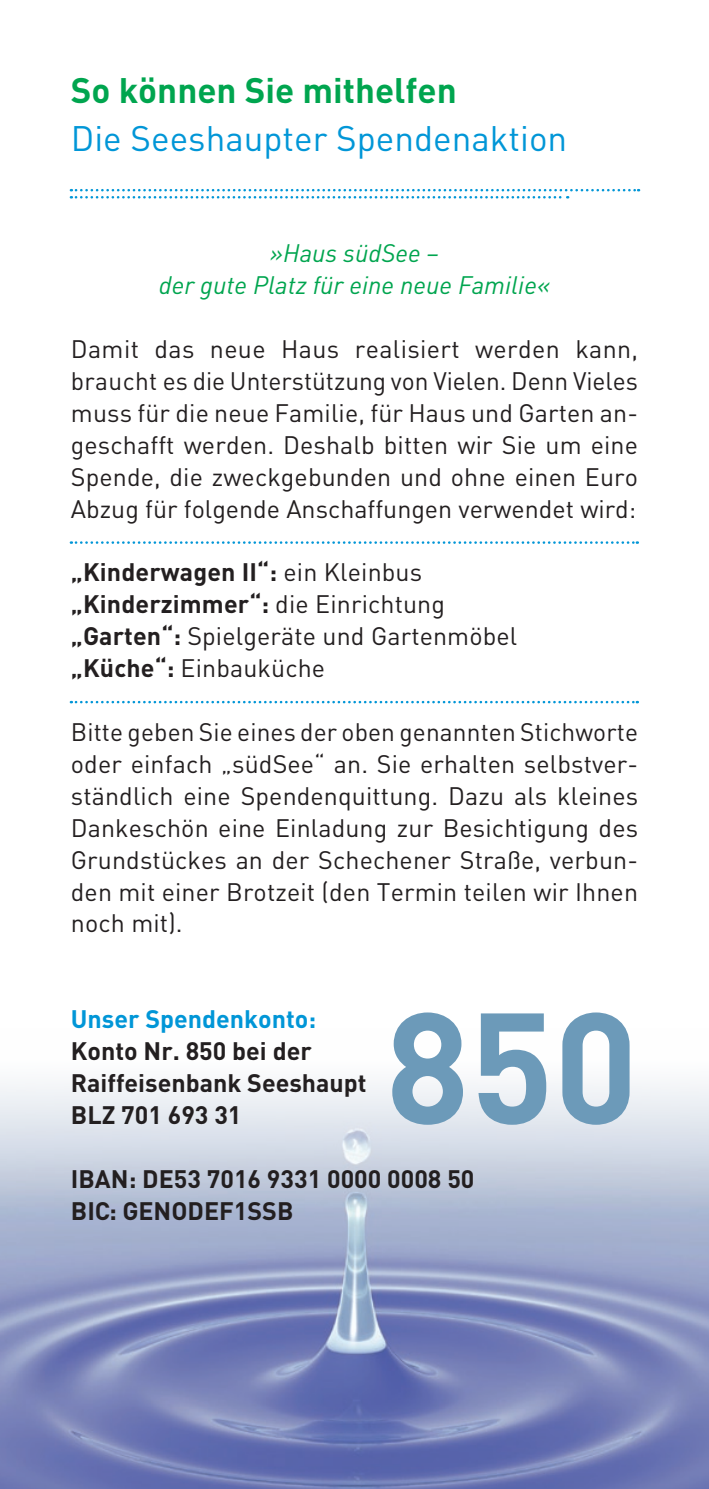
<style>
.page{position:relative;width:709px;height:1489px;background:#fff}
.page>*{position:absolute;margin:0;border:0;box-sizing:border-box;transform-origin:0 0}
.t1{font:700 155px "DIN";color:#6c9ab9}
.t2{font:35px "DIN";color:#0196d7}
.t3{font:700 35px "DIN";color:#00a54f}
.t4{font:25px/32px "DIN";letter-spacing:.005em;color:#231f20;text-align:justify}
.t5{font:700 25px/32px "DIN";color:#231f20}
.t6{font:italic 25px/32px "DIN";color:#00a54f;text-align:center}
.t7{font:700 25px "DIN";color:#0196d7}
.s1{font-weight:700}
</style>
<div class="page">
<img style="left:0;top:1083px;width:709px;height:405px">
<svg style="left:71px;top:189px;width:568px;height:9px"></svg>
<svg style="left:71px;top:541px;width:567px;height:3px"></svg>
<svg style="left:71px;top:700px;width:567px;height:3px"></svg>
<h2 class="t3" style="left:71px;top:67px;width:387px">So können Sie mithelfen</h2>
<h2 class="t2" style="left:71px;top:118px;width:498px">Die Seeshaupter Spendenaktion</h2>
<p class="t6" style="left:159px;top:237px;width:393px">»Haus südSee –<br>der gute Platz für eine neue Familie«</p>
<p class="t4" style="left:71px;top:333px;width:568px">Damit das neue Haus realisiert werden kann, braucht es die Unterstützung von Vielen. Denn Vieles muss für die neue Familie, für Haus und Garten an&shy;geschafft werden. Deshalb bitten wir Sie um eine Spende, die zweckgebunden und ohne einen Euro Abzug für folgende Anschaffungen verwendet wird:</p>
<p class="t4" style="left:71px;top:557px;width:448px;text-align:left"><span class="s1">„Kinderwagen II“:</span> ein Kleinbus <span class="s1">„Kinderzimmer“:</span> die Einrichtung <span class="s1">„Garten“:</span> Spielgeräte und Gartenmöbel <span class="s1">„Küche“:</span> Einbauküche</p>
<p class="t4" style="left:71px;top:716px;width:568px">Bitte geben Sie eines der oben genannten Stichworte oder einfach „südSee“ an. Sie erhalten selbstver&shy;ständlich eine Spendenquittung. Dazu als kleines Dankeschön eine Einladung zur Besichtigung des Grundstückes an der Schechener Straße, verbun&shy;den mit einer Brotzeit (den Termin teilen wir Ihnen noch mit).</p>
<p class="t7" style="left:71px;top:1002px;width:247px">Unser Spendenkonto:</p>
<p class="t5" style="left:71px;top:1034px;width:297px">Konto Nr. 850 bei der<br>Raiffeisenbank Seeshaupt<br>BLZ 701 693 31</p>
<h1 class="t1" style="left:385px;top:963px;width:254px">850</h1>
<p class="t5" style="left:71px;top:1161px;width:405px">IBAN: DE53 7016 9331 0000 0008 50<br>BIC: GENODEF1SSB</p>
</div>
